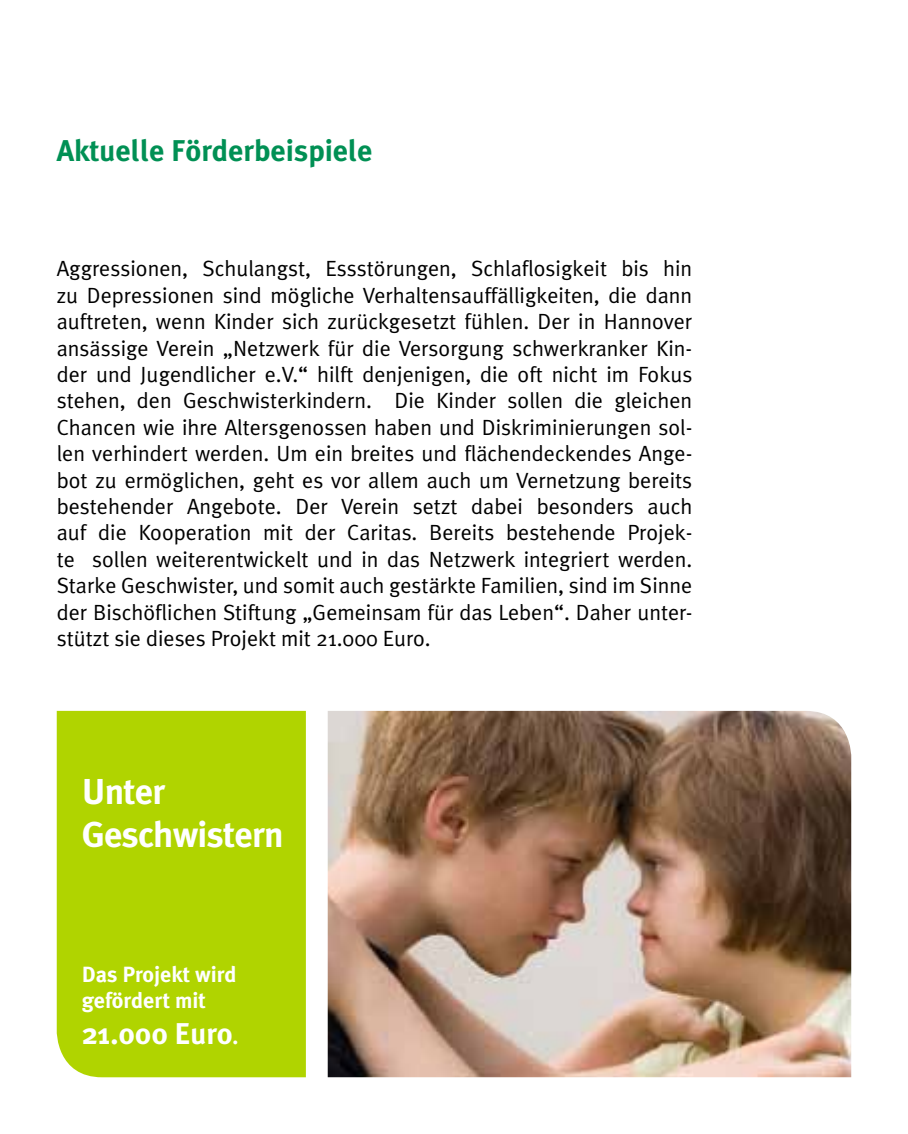
<style>
.page{position:relative;width:908px;height:1134px;background:#fff}
.page>*{position:absolute;margin:0;border:0;box-sizing:border-box;transform-origin:0 0}
.t1{font:700 36px/43.2px "Meta Plus";letter-spacing:-.02em;color:#fff}
.t2{font:700 30px "Meta Plus";color:#009054}
.t3{font:700 30px "Meta Plus";color:#fff}
.t4{font:22px/26.4px "Meta Plus Normal";color:#000;text-align:justify}
.t5{font:700 22px/26.4px "Meta Plus";color:#fff}
.s1{font-size:22px}
</style>
<div class="page">
<img style="left:327px;top:711px;width:523px;height:366px">
<div style="left:57px;top:711px;width:249px;height:366px;background:#b0d400"></div>
<h2 class="t2" style="left:57px;top:133px;width:317px">Aktuelle Förderbeispiele</h2>
<p class="t4" style="left:57px;top:255px;width:637px">Aggressionen, Schulangst, Essstörungen, Schlaflosigkeit bis hin zu Depressionen sind mögliche Verhaltensauffälligkeiten, die dann auftreten, wenn Kinder sich zurückgesetzt fühlen. Der in Hannover ansässige Verein „Netzwerk für die Versorgung schwerkranker Kin&shy;der und Jugendlicher e.V.“ hilft denjenigen, die oft nicht im Fokus stehen, den Geschwisterkindern. Die Kinder sollen die gleichen Chancen wie ihre Altersgenossen haben und Diskriminierungen sol&shy;len verhindert werden. Um ein breites und flächendeckendes Ange&shy;bot zu ermöglichen, geht es vor allem auch um Vernetzung bereits bestehender Angebote. Der Verein setzt dabei besonders auch auf die Kooperation mit der Caritas. Bereits bestehende Projek&shy;te sollen weiterentwickelt und in das Netzwerk integriert werden.<br>Starke Geschwister, und somit auch gestärkte Familien, sind im Sinne der Bischöflichen Stiftung „Gemeinsam für das Leben“. Daher unter&shy;stützt sie dieses Projekt mit 21.000 Euro.</p>
<h1 class="t1" style="left:82px;top:770px;width:203px">Unter<br>Geschwistern</h1>
<p class="t5" style="left:82px;top:961px;width:156px">Das Projekt wird gefördert mit</p>
<h2 class="t3" style="left:82px;top:1016px;width:158px">21.000 Euro<span class="s1">.</span></h2>
</div>
